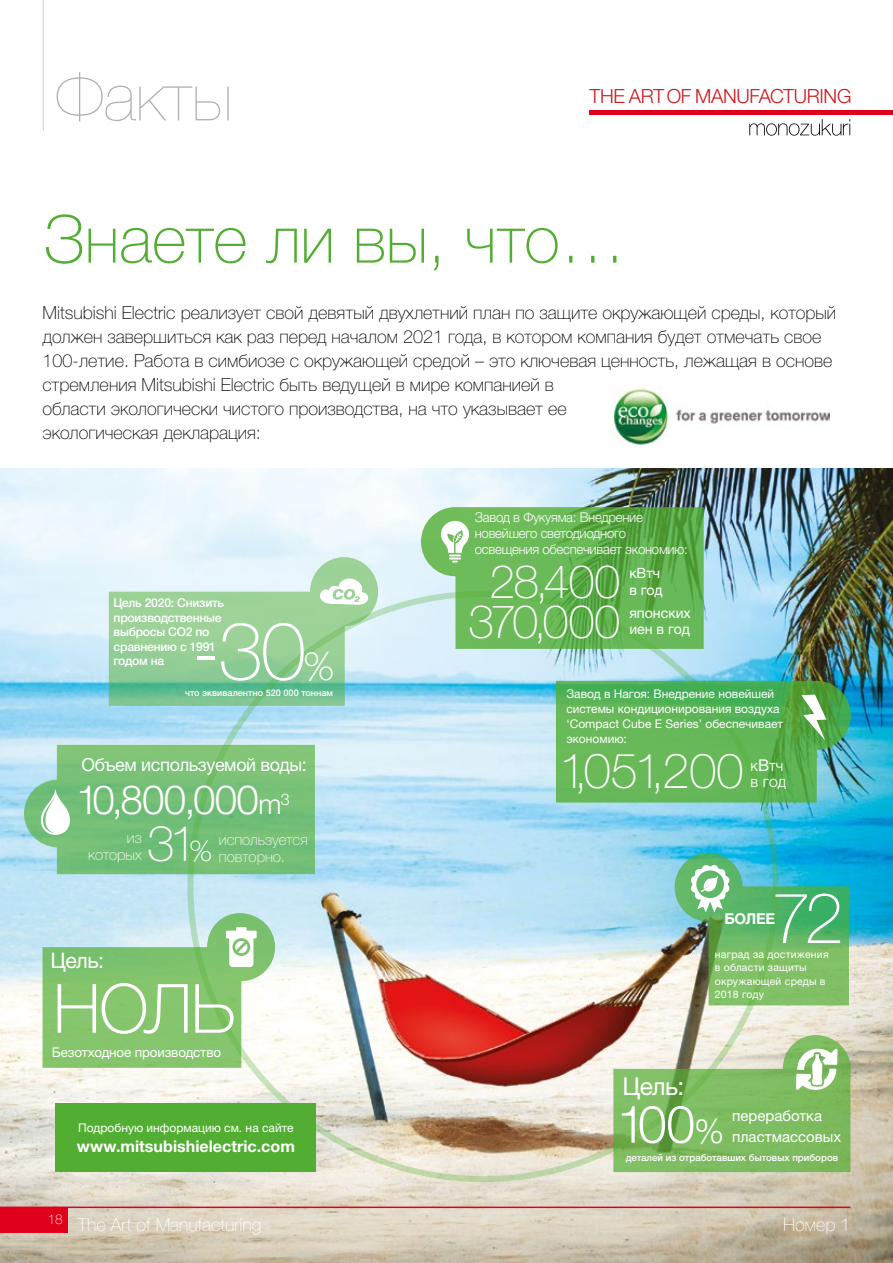
<style>
.page{position:relative;width:893px;height:1263px;background:#fff}
.page>*{position:absolute;margin:0;border:0;box-sizing:border-box;transform-origin:0 0}
.t1{font:100 94.5px "Helvetica Neue LTW1 G";color:#fff}
.t2{font:100 81px "Helvetica Neue LTW1 G";color:#fff}
.t3{font:100 70.5px "Helvetica Neue LTW1 G";color:#fff}
.t4{font:100 66px "Helvetica Neue LTW1 G";color:#52ae32}
.t5{font:200 66px "Helvetica Neue";color:#b1b0af}
.t6{font:300 52.05px "Helvetica Neue LTW1 G";color:#fff}
.t7{font:100 48.6px "Helvetica Neue LTW1 G";color:#fff}
.t8{font:100 46.35px/40.8px "Helvetica Neue LTW1 G";letter-spacing:-.02em;color:#fff;text-align:center}
.t9{font:300 40.5px "Helvetica Neue LTW1 G";letter-spacing:-.02em;color:#fff}
.t10{font:24.6px "Helvetica Neue LTW1 G";color:#fff}
.t11{font:21.45px "Helvetica Neue LTW1 G";color:#fff}
.t12{font:300 19.5px "Helvetica Neue LTW1 G";letter-spacing:-.015em;color:#cd171a}
.t13{font:100 18px/24px "Helvetica Neue LTW1 G";color:#000}
.t14{font:100 18px "Helvetica Neue LTW1 G";color:#fff}
.t15{font:18px "Helvetica Neue LTW1 G";letter-spacing:-.02em;color:#fff}
.t16{font:700 16.05px "Helvetica Neue LTW1 G";color:#fff}
.t17{font:100 15px/16.5px "Helvetica Neue LTW1 G";color:#fff;text-align:right}
.t18{font:15px/21px "Helvetica Neue LTW1 G";color:#fff}
.t19{font:700 15px "Helvetica Neue LTW1 G";letter-spacing:-.02em;color:#fff}
.t20{font:14.1px/16.5px "Helvetica Neue LTW1 G";color:#fff}
.t21{font:300 13.5px/16px "Helvetica Neue LTW1 G";letter-spacing:-.02em;color:#fff}
.t22{font:13.35px "Helvetica Neue LTW1 G";letter-spacing:-.01em;color:#fff}
.t23{font:500 12.15px/14.5px "Helvetica Neue LTW1 G";letter-spacing:-.02em;color:#fff}
.t24{font:12px/15px "Helvetica Neue LTW1 G";color:#fff}
.t25{font:11.4px/16.2px "Helvetica Neue LTW1 G";color:#fff}
.t26{font:10.5px/13.5px "Helvetica Neue LTW1 G";letter-spacing:.02em;color:#fff}
.t27{font:500 9.75px "Helvetica Neue LTW1 G";color:#fff}
.t28{font:500 9.15px "Helvetica Neue LTW1 G";color:#fff}
.s1{font-size:39.6px}
.s2{font-size:27.75px}
.s3{font-size:49.8px}
.s4{font-size:29.25px}
.s5{font-size:16.2px}
.s6{font-size:33.75px}
</style>
<div class="page">
<img style="left:0;top:468px;width:893px;height:795px">
<img style="left:613px;top:388px;width:217px;height:57px">
<div style="left:55px;top:1103px;width:261px;height:69px;background:#52ae32"></div>
<svg style="left:613px;top:1034px;width:238px;height:138px;background:#94c379"></svg>
<svg style="left:43px;top:912px;width:232px;height:156px;background:#9cd093"></svg>
<svg style="left:675px;top:853px;width:174px;height:152px;background:#67b782"></svg>
<svg style="left:24px;top:745px;width:291px;height:129px;background:#7dc381"></svg>
<svg style="left:109px;top:557px;width:269px;height:149px;background:#a5d6b1"></svg>
<svg style="left:421px;top:507px;width:283px;height:142px;background:#6fb860"></svg>
<svg style="left:556px;top:681px;width:295px;height:121px;background:#5eb35d"></svg>
<div style="left:0;top:1207px;width:68px;height:25px;background:#e0001b"></div>
<hr style="left:43px;top:0;width:1px;height:131px;background:#d0d0d0">
<hr style="left:0;top:1206px;width:850px;height:2px;background:#e0001b">
<hr style="left:590px;top:110px;width:303px;height:4px;background:#e0001b">
<svg style="left:749px;top:119px;width:101px;height:17px"></svg>
<h3 class="t5" style="left:55px;top:46px;width:178px">Факты</h3>
<p class="t12" style="left:590px;top:84px;width:263px">THE ART OF MANUFACTURING</p>
<h3 class="t4" style="left:44px;top:200px;width:584px">Знаете ли вы, что…</h3>
<p class="t13" style="left:43px;top:301px;width:795px">Mitsubishi Electric реализует свой девятый двухлетний план по защите окружающей среды, который должен завершиться как раз перед началом 2021 года, в котором компания будет отмечать свое 100-летие. Работа в симбиозе с окружающей средой – это ключевая ценность, лежащая в основе стремления Mitsubishi Electric быть ведущей в мире компанией в<br>области экологически чистого производства, на что указывает ее<br>экологическая декларация:</p>
<p class="t23" style="left:114px;top:596px;width:112px">Цель 2020: Снизить производственные выбросы CO2 по сравнению с 1991 годом на</p>
<h2 class="t2" style="left:192px;top:603px;width:144px">-30<span class="s1">%</span></h2>
<p class="t28" style="left:185px;top:687px;width:149px">что эквивалентно 520 000 тоннам</p>
<p class="t15" style="left:81px;top:754px;width:227px">Объем используемой воды:</p>
<h3 class="t9" style="left:76px;top:775px;width:215px">10,800,000<span class="s2">m</span><sup>3</sup></h3>
<p class="t17" style="left:88px;top:830px;width:55px">из которых</p>
<p class="t17" style="left:147px;top:832px;width:162px;text-align:left;text-indent:72px">используется<br><span class="s3">31</span><span class="s4">%</span> повторно.</p>
<p class="t11" style="left:50px;top:947px;width:55px">Цель:</p>
<h1 class="t1" style="left:52px;top:943px;width:185px">ноль</h1>
<p class="t22" style="left:52px;top:1043px;width:171px">Безотходное производство</p>
<p class="t24" style="left:78px;top:1120px;width:217px">Подробную информацию см. на сайте</p>
<p class="t16" style="left:77px;top:1136px;width:220px">www.mitsubishielectric.com</p>
<p class="t21" style="left:475px;top:509px;width:215px">Завод в Фукуяма: Внедрение новейшего светодиодного освещения обеспечивает экономию:</p>
<h3 class="t8" style="left:468px;top:561px;width:153px">28,400<br>370,000</h3>
<p class="t20" style="left:629px;top:565px;width:35px">кВтч в год</p>
<p class="t20" style="left:629px;top:604px;width:63px">японских иен в год</p>
<p class="t24" style="left:566px;top:686px;width:218px">Завод в Нагоя: Внедрение новейшей системы кондиционирования воздуха ‘Compact Cube E Series’ обеспечивает экономию:</p>
<p class="t25" style="left:751px;top:759px;width:37px">к<span class="s5">В</span>тч в год</p>
<h3 class="t7" style="left:559px;top:742px;width:186px">1,051,200</h3>
<h3 class="t3" style="left:772px;top:876px;width:74px">72</h3>
<p class="t26" style="left:715px;top:960px;width:112px">в области защиты окружающей среды в<br>2018 году</p>
<p class="t19" style="left:724px;top:909px;width:52px">БОЛЕЕ</p>
<p class="t26" style="left:715px;top:947px;width:115px">наград за достижения</p>
<h3 class="t10" style="left:622px;top:1071px;width:63px">Цель:</h3>
<h3 class="t6" style="left:617px;top:1092px;width:109px">100<span class="s6">%</span></h3>
<p class="t18" style="left:732px;top:1105px;width:111px">переработка пластмассовых</p>
<p class="t27" style="left:626px;top:1151px;width:214px">деталей из отработавших бытовых приборов</p>
<p class="t14" style="left:48px;top:1214px;width:215px"><sup>18</sup> The Art of Manufacturing</p>
<p class="t14" style="left:783px;top:1214px;width:69px">Номер 1</p>
</div>
